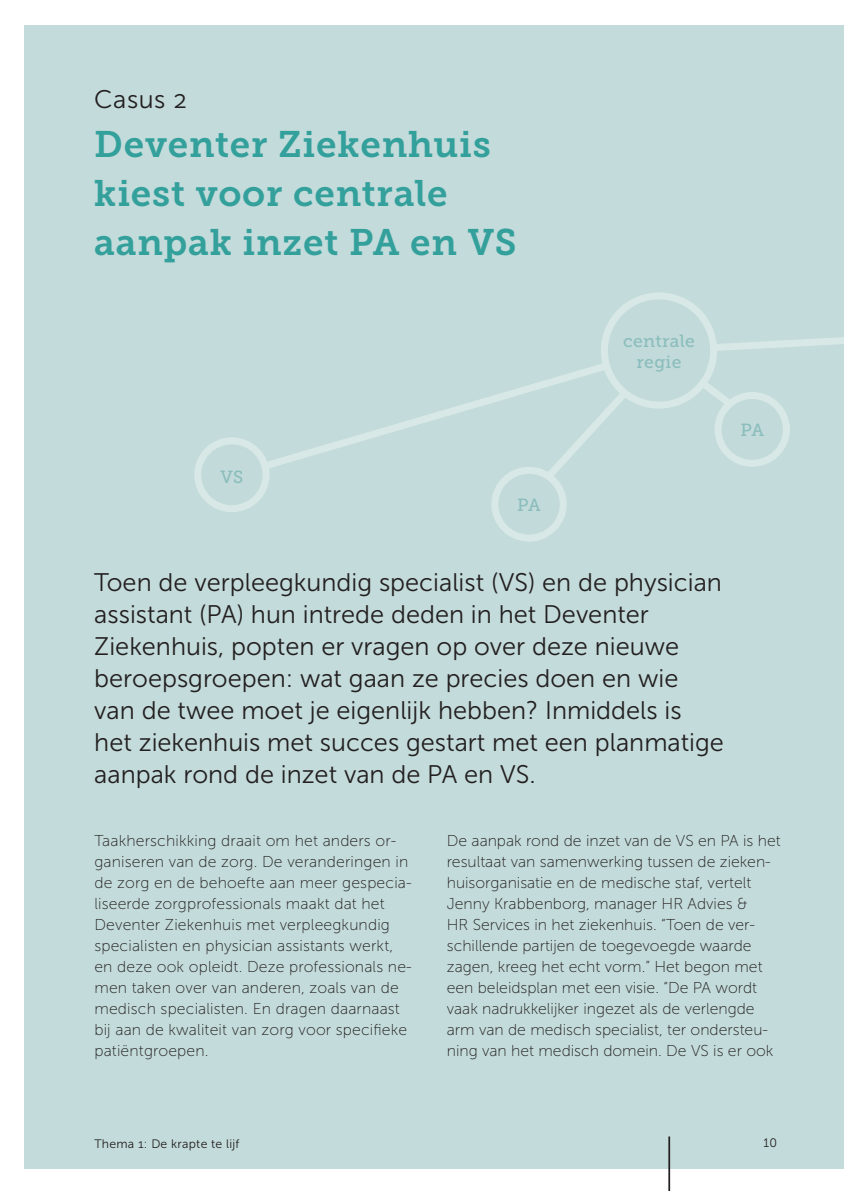
<style>
.page{position:relative;width:844px;height:1191px;background:#fff}
.page>*{position:absolute;margin:0;border:0;box-sizing:border-box;transform-origin:0 0}
.Heading_1{font:36.75px/49px "Museo Slab 700";letter-spacing:.02em;color:#33a09c}
.Thema_intro_alinea{font:25.38px/31.8px "Museo Sans 300";color:#231f20}
.Heading_1-2{font:25.38px "Museo Sans 300";letter-spacing:.02em;color:#231f20}
.Heading_1-3{font:17.5px/21px "Museo Slab 500";letter-spacing:.02em;color:#8abdbc;text-align:center}
.t1{font:15.75px/21px "Museo Sans 100";color:#231f20}
.t2{font:12.25px "Museo Sans 300";letter-spacing:.02em;color:#231f20}
</style>
<div class="page">
<div style="left:25px;top:25px;width:818px;height:1143px;background:#c3dbda"></div>
<hr style="left:843px;top:25px;width:1px;height:1143px;background:#c3dbda">
<svg style="left:684px;top:302px;width:159px;height:48px"></svg>
<div style="left:194px;top:437px;width:75px;height:75px;border:7px solid #d8e8e7;border-radius:50%"></div>
<svg style="left:256px;top:343px;width:484px;height:131px"></svg>
<div style="left:604px;top:296px;width:109px;height:109px;background:#c2dbda;border-radius:50%"></div>
<div style="left:600px;top:292px;width:117px;height:116px;border:7px solid #d8e8e7;border-radius:50%"></div>
<div style="left:491px;top:467px;width:75px;height:74px;border:7px solid #d8e8e7;border-radius:50%"></div>
<div style="left:717px;top:395px;width:69px;height:68px;background:#c2dbda;border-radius:50%"></div>
<div style="left:714px;top:392px;width:75px;height:75px;border:7px solid #d8e8e7;border-radius:50%"></div>
<svg style="left:540px;top:381px;width:96px;height:103px"></svg>
<hr style="left:668px;top:1136px;width:2px;height:55px;background:#231f20">
<p class="Heading_1-2" style="left:94px;top:86px;width:94px">Casus 2</p>
<p class="Heading_1" style="left:94px;top:120px;width:423px">Deventer Ziekenhuis kiest voor centrale aanpak inzet PA en VS</p>
<p class="Heading_1-3" style="left:220px;top:467px;width:24px">VS</p>
<p class="Heading_1-3" style="left:517px;top:494px;width:25px">PA</p>
<p class="Heading_1-3" style="left:623px;top:330px;width:73px">centrale regie</p>
<p class="Heading_1-3" style="left:740px;top:419px;width:25px">PA</p>
<p class="Thema_intro_alinea" style="left:94px;top:566px;width:631px">Toen de verpleegkundig specialist (VS) en de physician assistant (PA) hun intrede deden in het Deventer Ziekenhuis, popten er vragen op over deze nieuwe beroepsgroepen: wat gaan ze precies doen en wie van de twee moet je eigenlijk hebben? Inmiddels is het ziekenhuis met succes gestart met een planmatige aanpak rond de inzet van de PA en VS.</p>
<p class="t1" style="left:94px;top:830px;width:319px">Taakherschikking draait om het anders or&shy;ganiseren van de zorg. De veranderingen in de zorg en de behoefte aan meer gespecia&shy;liseerde zorgprofessionals maakt dat het Deventer Ziekenhuis met verpleegkundig specialisten en physician assistants werkt, en deze ook opleidt. Deze professionals ne&shy;men taken over van anderen, zoals van de medisch specialisten. En dragen daarnaast bij aan de kwaliteit van zorg voor specifieke patiëntgroepen.</p>
<p class="t1" style="left:446px;top:830px;width:335px">De aanpak rond de inzet van de VS en PA is het resultaat van samenwerking tussen de zieken&shy;huisorganisatie en de medische staf, vertelt Jenny Krabbenborg, manager HR Advies &amp;<br>HR Services in het ziekenhuis. “Toen de ver&shy;schillende partijen de toegevoegde waarde zagen, kreeg het echt vorm.” Het begon met een beleidsplan met een visie. “De PA wordt vaak nadrukkelijker ingezet als de verlengde arm van de medisch specialist, ter ondersteu&shy;ning van het medisch domein. De VS is er ook</p>
<p class="t2" style="left:94px;top:1137px;width:146px">Thema 1: De krapte te lijf</p>
<p class="t2" style="left:763px;top:1136px;width:15px">10</p>
</div>
